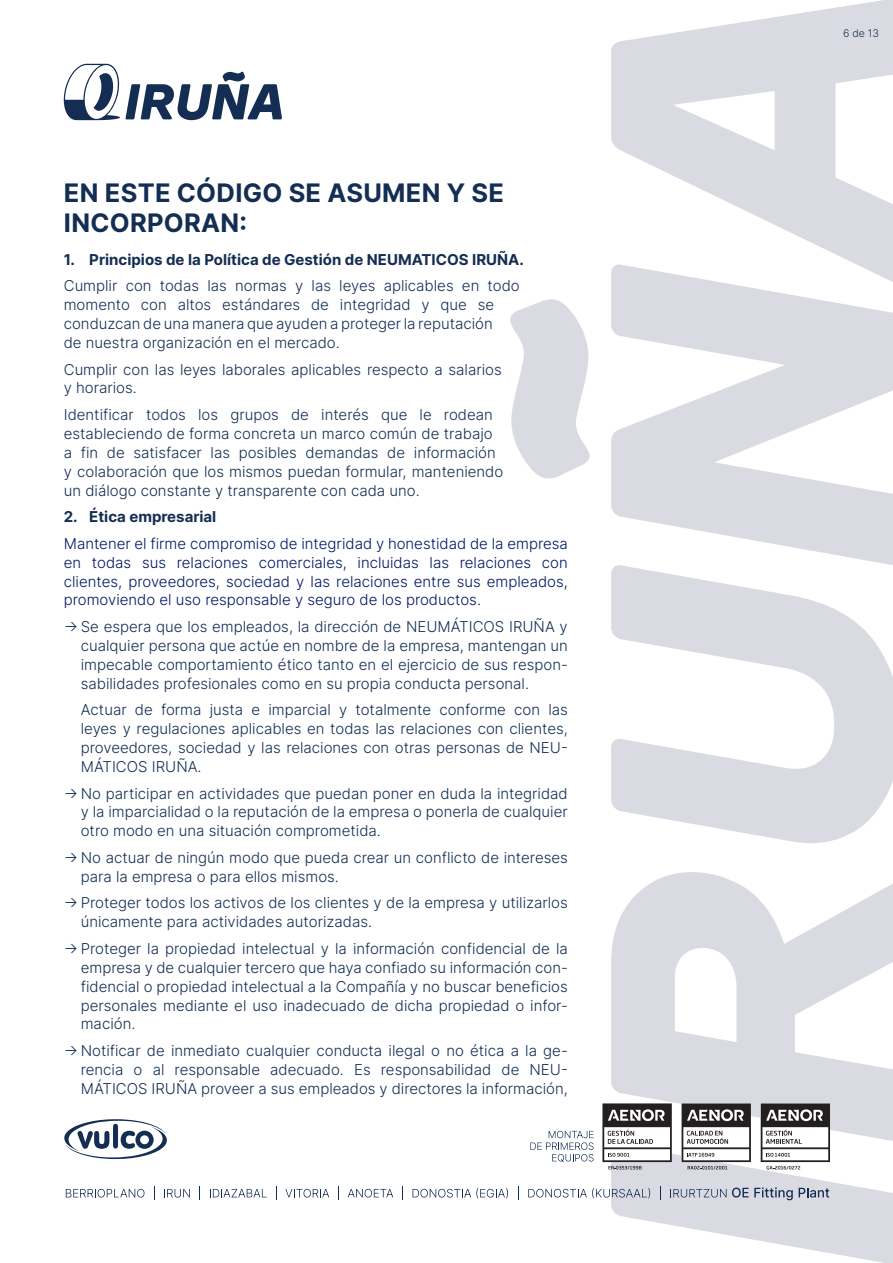
<style>
.page{position:relative;width:893px;height:1263px;background:#fff}
.page>*{position:absolute;margin:0;border:0;box-sizing:border-box;transform-origin:0 0}
.NI{font:700 25.5px/30.6px "Inter";letter-spacing:.01em;color:#132d53}
.párrafo_1{font:300 15px/18.9px "Inter";color:#132d53}
.párrafo_1-2{font:300 15px/18.9px "Inter";color:#001663;text-align:justify}
.parrafo_2_sin{font:300 15px/18.9px "Inter";color:#132d53;text-align:justify}
.t1{font:700 15px "Inter";color:#132d53}
.t2{font:300 10.5px "Inter";color:#132d53}
</style>
<div class="page">
<svg style="left:611px;top:872px;width:282px;height:231px;fill:#dadbe2"></svg>
<svg style="left:611px;top:568px;width:282px;height:275px;fill:#dadbe2"></svg>
<svg style="left:510px;top:299px;width:80px;height:180px"></svg>
<svg style="left:611px;top:291px;width:282px;height:277px;fill:#dadbe2"></svg>
<svg style="left:611px;top:0;width:282px;height:291px;fill:#dadbe2"></svg>
<svg style="left:64px;top:64px;width:218px;height:56px"></svg>
<svg style="left:66px;top:1189px;width:78px;height:8px"></svg>
<svg style="left:154px;top:1186px;width:1px;height:14px"></svg>
<svg style="left:164px;top:1189px;width:26px;height:8px"></svg>
<svg style="left:199px;top:1186px;width:1px;height:14px"></svg>
<svg style="left:210px;top:1189px;width:57px;height:8px"></svg>
<svg style="left:276px;top:1186px;width:1px;height:14px"></svg>
<svg style="left:285px;top:1189px;width:44px;height:8px"></svg>
<svg style="left:338px;top:1186px;width:1px;height:14px"></svg>
<svg style="left:348px;top:1189px;width:45px;height:8px"></svg>
<svg style="left:402px;top:1186px;width:1px;height:14px"></svg>
<svg style="left:412px;top:1188px;width:96px;height:10px"></svg>
<svg style="left:518px;top:1186px;width:1px;height:14px"></svg>
<svg style="left:528px;top:1103px;width:365px;height:160px"></svg>
<svg style="left:64px;top:1119px;width:103px;height:40px"></svg>
<p class="NI" style="left:64px;top:176px;width:442px">EN ESTE CÓDIGO SE ASUMEN Y SE<br>INCORPORAN:</p>
<p class="t1" style="left:64px;top:248px;width:462px">1. Principios de la Política de Gestión de NEUMATICOS IRUÑA.</p>
<p class="párrafo_1" style="left:64px;top:276px;width:457px">Cumplir con todas las normas y las leyes aplicables en todo momento con altos está ndares de integridad y que se conduzcan de una manera que ayuden a proteger la reputación<br>de nuestra organización en el mercado.</p>
<p class="párrafo_1" style="left:64px;top:359px;width:440px">Cumplir con las leyes laborales aplicables respecto a salarios y horarios.</p>
<p class="párrafo_1" style="left:64px;top:405px;width:441px">Identificar todos los grupos de interés que le rodean estableciendo de forma concreta un marco comú n de trabajo a fin de satisfacer las posibles demandas de información y colaboración que los mismos puedan formular, manteniendo un diálogo constante y transparente con cada uno.</p>
<p class="t1" style="left:64px;top:506px;width:154px">2. Ética empresarial</p>
<p class="párrafo_1-2" style="left:64px;top:533px;width:506px">Mantener el firme compromiso de integridad y honestidad de la empresa en todas sus relaciones comerciales, incluidas las relaciones con clientes, proveedores, sociedad y las relaciones entre sus empleados, promoviendo el uso responsable y seguro de los productos.</p>
<p class="párrafo_1" style="left:81px;top:617px;width:489px;text-align:justify;text-indent:-17px">ۄ Se espera que los empleados, la dirección de NEUMÁTICOS IRUÑA y cualquier persona que actúe en nombre de la empresa, mantengan un impecable comportamiento ético tanto en el ejercicio de sus respon&shy;sabilidades profesionales como en su propia conducta personal.</p>
<p class="parrafo_2_sin" style="left:81px;top:700px;width:489px">Actuar de forma justa e imparcial y totalmente conforme con las leyes y regulaciones aplicables en todas las relaciones con clientes, proveedores, sociedad y las relaciones con otras personas de NEU-MÁTICOS IRUÑA.</p>
<p class="párrafo_1" style="left:81px;top:783px;width:489px;text-align:justify;text-indent:-17px">ۄ No participar en actividades que puedan poner en duda la integridad y la imparcialidad o la reputación de la empresa o ponerla de cualquier otro modo en una situación comprometida.</p>
<p class="párrafo_1" style="left:81px;top:848px;width:488px;text-indent:-17px">ۄ No actuar de ningún modo que pueda crear un conflicto de intereses para la empresa o para ellos mismos.</p>
<p class="párrafo_1" style="left:81px;top:893px;width:488px;text-indent:-17px">ۄ Proteger todos los activos de los clientes y de la empresa y utilizarlos ú nicamente para actividades autorizadas.</p>
<p class="párrafo_1" style="left:81px;top:938px;width:489px;text-align:justify;text-indent:-17px">ۄ Proteger la propiedad intelectual y la información confidencial de la empresa y de cualquier tercero que haya confiado su información con&shy;fidencial o propiedad intelectual a la Compañía y no buscar beneficios personales mediante el uso inadecuado de dicha propiedad o infor&shy;mación.</p>
<p class="párrafo_1" style="left:81px;top:1041px;width:489px;text-align:justify;text-indent:-17px">ۄ Notificar de inmediato cualquier conducta ilegal o no ética a la ge&shy;rencia o al responsable adecuado. Es responsabilidad de NEU-MÁTICOS IRUÑA proveer a sus empleados y directores la información,</p>
<p class="t2" style="left:843px;top:26px;width:38px">6 de 13</p>
</div>
